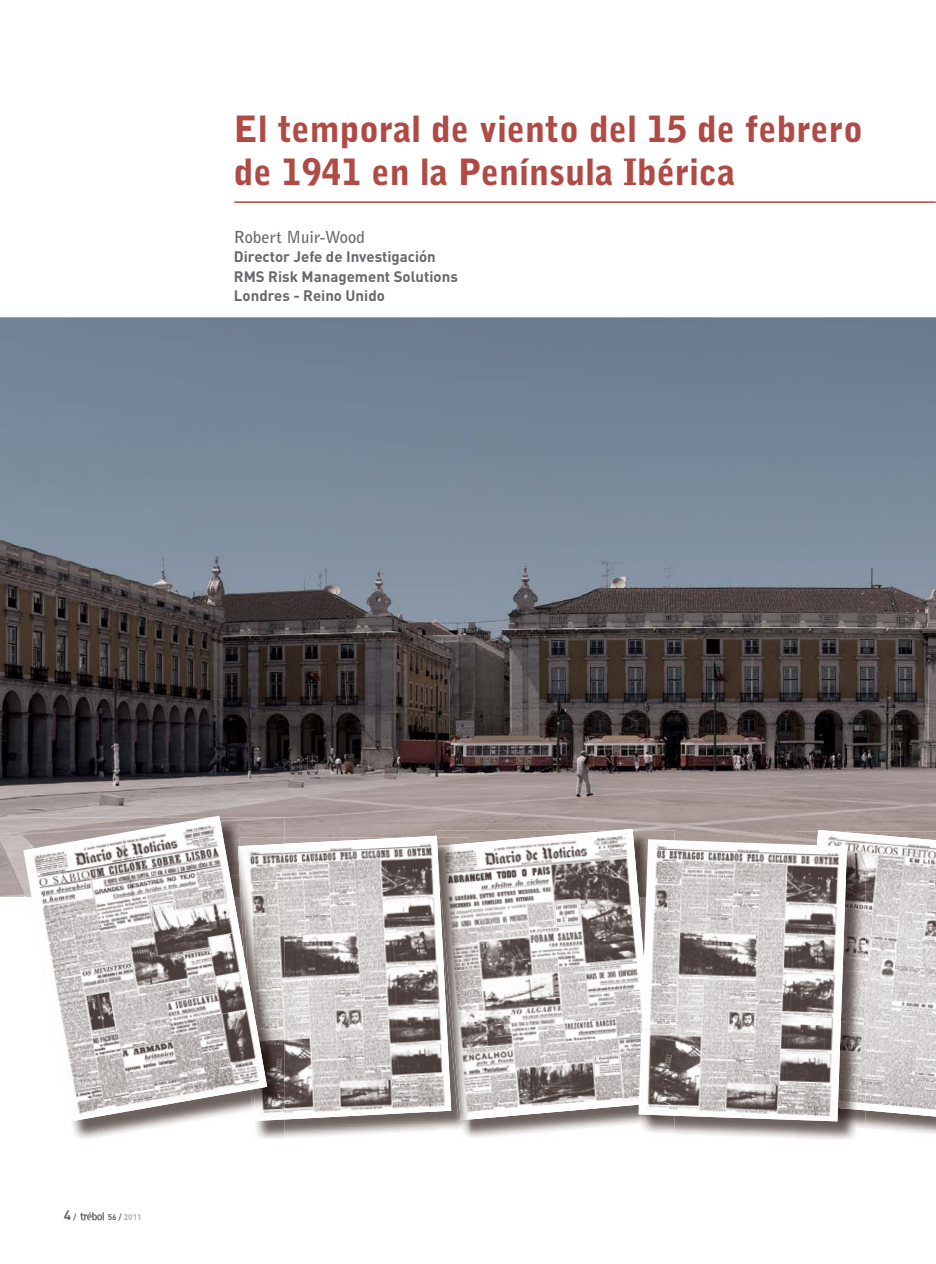
<style>
.page{position:relative;width:936px;height:1264px;background:#fff}
.page>*{position:absolute;margin:0;border:0;box-sizing:border-box;transform-origin:0 0}
.t1{font:900 36px/43.2px "Bell Gothic Std";color:#af4a45}
.t2{font:700 16.5px "Bell Gothic Std";color:#67686b}
.t3{font:700 15px/19.5px "DIN";color:#67686b}
.t4{font:700 13.5px "DIN";color:#67686b}
.t5{font:700 8.25px "DIN";color:#aeb0b3}
.s1{font-size:8.25px}
.s2{color:#67686b}
</style>
<div class="page">
<svg style="left:80px;top:1212px;width:24px;height:8px"></svg>
<hr style="left:234px;top:201px;width:701px;height:2px;background:#af4a45">
<img style="left:0;top:317px;width:935px;height:580px">
<img style="left:469px;top:1120px;width:327px;height:18px">
<img style="left:469px;top:829px;width:171px;height:290px">
<img style="left:264px;top:1121px;width:172px;height:18px">
<img style="left:436px;top:1120px;width:33px;height:16px">
<img style="left:451px;top:837px;width:18px;height:6px">
<img style="left:451px;top:844px;width:18px;height:276px">
<img style="left:284px;top:838px;width:167px;height:281px">
<img style="left:865px;top:1121px;width:70px;height:13px">
<img style="left:819px;top:832px;width:116px;height:284px">
<img style="left:640px;top:1121px;width:34px;height:17px">
<img style="left:796px;top:1110px;width:69px;height:29px">
<img style="left:847px;top:841px;width:18px;height:269px">
<img style="left:639px;top:842px;width:208px;height:279px">
<img style="left:72px;top:817px;width:212px;height:321px">
<img style="left:267px;top:843px;width:17px;height:278px">
<svg style="left:23px;top:815px;width:244px;height:82px;background:#bbb1b0"></svg>
<img style="left:27px;top:820px;width:240px;height:301px">
<h1 class="t1" style="left:234px;top:109px;width:630px">El temporal de viento del 15 de febrero de 1941 en la Península Ibérica</h1>
<p class="t2" style="left:234px;top:229px;width:132px">Robert Muir-Wood</p>
<p class="t3" style="left:234px;top:249px;width:225px">Director Jefe de Investigación<br>RMS Risk Management Solutions<br>Londres - Reino Unido</p>
<p class="t4" style="left:64px;top:1210px;width:14px">4 <span class="s1">/</span></p>
<p class="t5" style="left:108px;top:1214px;width:36px"><span class="s2">56 /</span> 2011</p>
</div>
